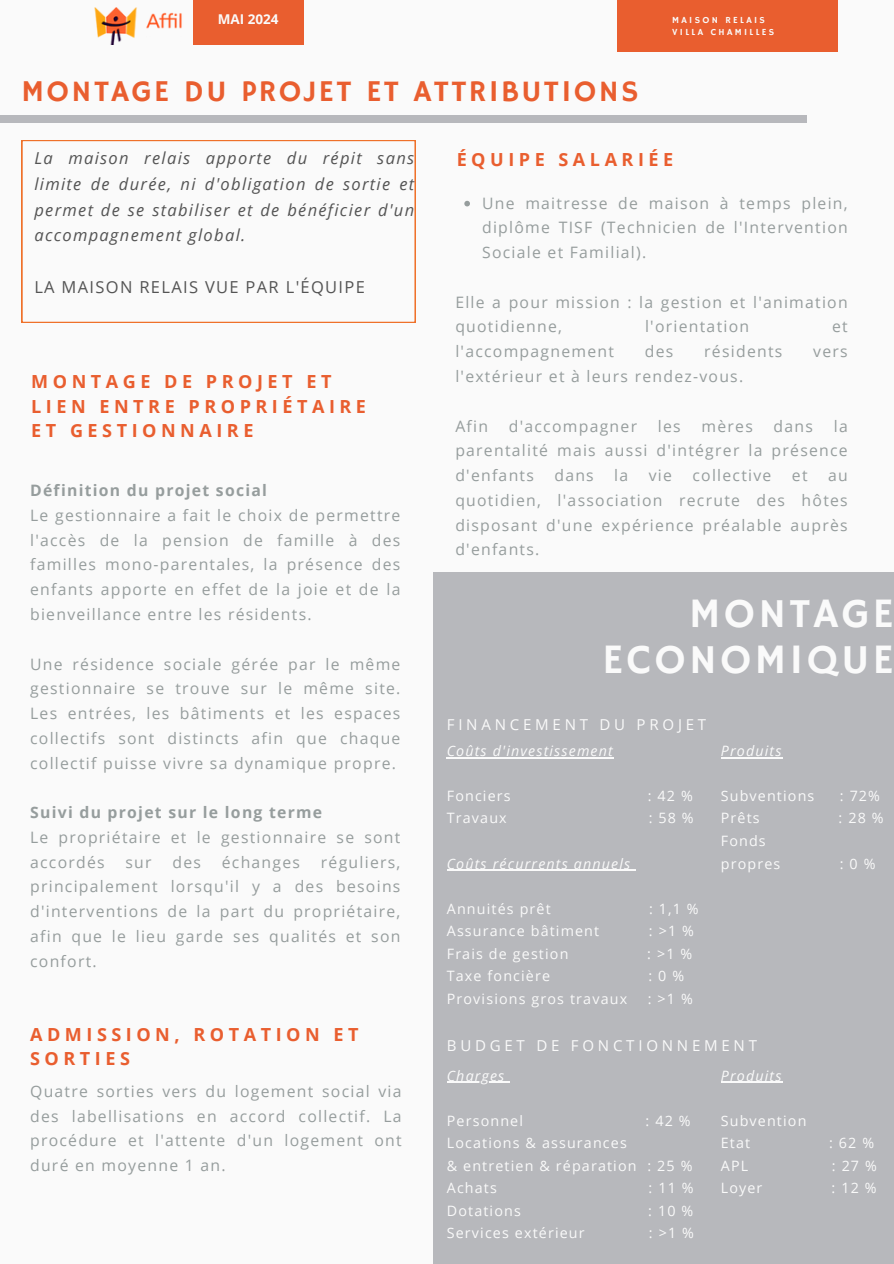
<style>
.page{position:relative;width:894px;height:1264px;background:#fff}
.page>*{position:absolute;margin:0;border:0;box-sizing:border-box;transform-origin:0 0}
.t1{font:41.7px/46.2px "Hammersmith One";letter-spacing:.08em;color:#fafafa;text-align:right}
.t2{font:30.15px "Hammersmith One";letter-spacing:.08em;color:#e95e2f}
.t3{font:700 18px/24.8px "Open Sans";letter-spacing:.25em;color:#e95e2f}
.t4{font:italic 16.5px/25.8px "Open Sans";letter-spacing:.08em;color:#545454;text-align:justify}
.t5{font:16.5px "Open Sans";letter-spacing:.08em;color:#545454}
.t6{font:15.75px/24.8px "Open Sans";letter-spacing:.08em;color:#969d9d;text-align:justify}
.t7{font:700 15.75px "Open Sans";letter-spacing:.08em;color:#969d9d}
.t8{font:15px "Open Sans";letter-spacing:.25em;color:#fafafa}
.t9{font:14.25px/22.5px "Open Sans";letter-spacing:.08em;color:#fafafa}
.t10{font:italic 14.25px "Open Sans";letter-spacing:.08em;color:#fafafa}
.t11{font:700 13.5px "Open Sans";color:#fafafa}
.t12{font:9.3px "Hammersmith One";letter-spacing:.25em;color:#fafafa}
</style>
<div class="page">
<div style="left:0;top:0;width:893px;height:1263px;background:#fafafa"></div>
<div style="left:0;top:115px;width:806px;height:7px;background:#b7b8bc"></div>
<div style="left:617px;top:0;width:220px;height:52px;background:#e95e2f"></div>
<div style="left:433px;top:572px;width:460px;height:691px;background:#b7b8bc"></div>
<div style="left:193px;top:0;width:110px;height:44px;background:#e95e2f"></div>
<img style="left:94px;top:7px;width:88px;height:37px">
<svg style="left:22px;top:140px;width:393px;height:182px"></svg>
<svg style="left:464px;top:201px;width:6px;height:5px"></svg>
<hr style="left:446px;top:1081px;width:59px;height:1px;background:#fafafa">
<hr style="left:720px;top:1081px;width:62px;height:1px;background:#fafafa">
<hr style="left:446px;top:757px;width:167px;height:1px;background:#fafafa">
<hr style="left:446px;top:869px;width:185px;height:1px;background:#fafafa">
<hr style="left:720px;top:757px;width:62px;height:1px;background:#fafafa">
<p class="t11" style="left:218px;top:10px;width:62px">MAI 2024</p>
<h6 class="t12" style="left:672px;top:15px;width:94px">MAISON RELAIS</h6>
<p class="t12" style="left:672px;top:27px;width:103px">VILLA CHAMILLES</p>
<p class="t2" style="left:22px;top:74px;width:618px">MONTAGE DU PROJET ET ATTRIBUTIONS</p>
<p class="t4" style="left:34px;top:144px;width:381px">La maison relais apporte du répit sans limite de durée, ni d'obligation de sortie et permet de se stabiliser et de bénéficier d'un accompagnement global.</p>
<p class="t5" style="left:34px;top:275px;width:332px">LA MAISON RELAIS VUE PAR L'ÉQUIPE</p>
<p class="t3" style="left:31px;top:368px;width:336px">MONTAGE DE PROJET ET<br>LIEN ENTRE PROPRIÉTAIRE<br>ET GESTIONNAIRE</p>
<h3 class="t7" style="left:30px;top:479px;width:238px">Définition du projet social</h3>
<p class="t6" style="left:30px;top:502px;width:372px">Le gestionnaire a fait le choix de permettre l'accès de la pension de famille à des familles mono-parentales, la présence des enfants apporte en effet de la joie et de la bienveillance entre les résidents.</p>
<p class="t6" style="left:30px;top:651px;width:372px">Une résidence sociale gérée par le même gestionnaire se trouve sur le même site.<br>Les entrées, les bâtiments et les espaces collectifs sont distincts afin que chaque collectif puisse vivre sa dynamique propre.</p>
<p class="t7" style="left:30px;top:801px;width:293px">Suivi du projet sur le long terme</p>
<p class="t6" style="left:30px;top:824px;width:372px">Le propriétaire et le gestionnaire se sont accordés</p>
<p class="t6" style="left:30px;top:849px;width:372px;text-indent:291px">réguliers, principalement lorsqu'il y a des besoins d'interventions de la part du propriétaire, afin que le lieu garde ses qualités et son confort.</p>
<p class="t6" style="left:125px;top:849px;width:28px">sur</p>
<p class="t6" style="left:172px;top:849px;width:30px">des</p>
<p class="t6" style="left:222px;top:849px;width:80px">échanges</p>
<p class="t3" style="left:30px;top:1021px;width:330px">ADMISSION, ROTATION ET<br>SORTIES</p>
<p class="t6" style="left:30px;top:1078px;width:373px">Quatre sorties vers du logement social via des labellisations en accord collectif. La procédure et l'attente d'un logement ont duré en moyenne 1 an.</p>
<h4 class="t3" style="left:456px;top:147px;width:218px">ÉQUIPE SALARIÉE</h4>
<h2 class="t6" style="left:482px;top:190px;width:367px">Une maitresse de maison à temps plein, diplôme TISF (Technicien de l'Intervention Sociale et Familial).</h2>
<p class="t6" style="left:455px;top:289px;width:394px">Elle a pour mission : la gestion et l'animation quotidienne,</p>
<p class="t6" style="left:645px;top:314px;width:106px">l'orientation</p>
<p class="t6" style="left:831px;top:314px;width:17px">et</p>
<p class="t6" style="left:455px;top:339px;width:160px">l'accompagnement</p>
<p class="t6" style="left:644px;top:339px;width:30px">des</p>
<p class="t6" style="left:704px;top:339px;width:80px">résidents</p>
<p class="t6" style="left:813px;top:339px;width:36px">vers</p>
<p class="t6" style="left:455px;top:363px;width:289px">l'extérieur et à leurs rendez-vous.</p>
<h5 class="t6" style="left:455px;top:413px;width:34px">Afin</h5>
<h5 class="t6" style="left:508px;top:413px;width:130px">d'accompagner</h5>
<h5 class="t6" style="left:657px;top:413px;width:24px">les</h5>
<h5 class="t6" style="left:701px;top:413px;width:53px">mères</h5>
<h5 class="t6" style="left:773px;top:413px;width:41px">dans</h5>
<h5 class="t6" style="left:455px;top:413px;width:394px;text-indent:378px">la parentalité mais aussi d'intégrer la présence d'enfants</h5>
<h5 class="t6" style="left:554px;top:462px;width:41px">dans</h5>
<h5 class="t6" style="left:614px;top:462px;width:16px">la</h5>
<h5 class="t6" style="left:648px;top:462px;width:25px">vie</h5>
<h5 class="t6" style="left:692px;top:462px;width:80px">collective</h5>
<h5 class="t6" style="left:791px;top:462px;width:17px">et</h5>
<h5 class="t6" style="left:455px;top:462px;width:394px;text-indent:372px">au quotidien, l'association recrute des hôtes disposant d'une expérience préalable auprès d'enfants.</h5>
<p class="t1" style="left:602px;top:592px;width:292px">MONTAGE<br>ECONOMIQUE</p>
<p class="t8" style="left:446px;top:714px;width:261px">FINANCEMENT DU PROJET</p>
<p class="t10" style="left:446px;top:740px;width:167px">Coûts d'investissement</p>
<p class="t9" style="left:446px;top:784px;width:65px">Fonciers</p>
<p class="t9" style="left:647px;top:784px;width:47px">:42%</p>
<p class="t9" style="left:446px;top:806px;width:61px">Travaux</p>
<p class="t9" style="left:648px;top:806px;width:47px">:58%</p>
<p class="t10" style="left:446px;top:853px;width:185px">Coûts récurrents annuels</p>
<p class="t9" style="left:446px;top:896px;width:105px">Annuités prêt</p>
<p class="t9" style="left:648px;top:896px;width:51px">: 1,1 %</p>
<p class="t9" style="left:446px;top:919px;width:154px">Assurance bâtiment</p>
<p class="t9" style="left:648px;top:919px;width:47px">:&gt;1%</p>
<p class="t9" style="left:446px;top:941px;width:123px">Frais de gestion</p>
<p class="t9" style="left:647px;top:941px;width:47px">:&gt;1%</p>
<p class="t9" style="left:446px;top:964px;width:105px">Taxe foncière</p>
<p class="t9" style="left:648px;top:964px;width:37px">:0%</p>
<p class="t9" style="left:446px;top:986px;width:182px">Provisions gros travaux</p>
<p class="t9" style="left:647px;top:986px;width:47px">:&gt;1%</p>
<p class="t10" style="left:720px;top:740px;width:62px">Produits</p>
<h6 class="t9" style="left:720px;top:784px;width:95px">Subventions</h6>
<h6 class="t9" style="left:839px;top:784px;width:42px">: 72%</h6>
<p class="t9" style="left:720px;top:806px;width:40px">Prêts</p>
<p class="t9" style="left:838px;top:806px;width:47px">:28%</p>
<p class="t9" style="left:720px;top:829px;width:46px">Fonds</p>
<p class="t9" style="left:720px;top:851px;width:61px">propres</p>
<p class="t9" style="left:839px;top:851px;width:37px">:0%</p>
<h1 class="t8" style="left:446px;top:1034px;width:311px">BUDGET DE FONCTIONNEMENT</h1>
<h6 class="t10" style="left:720px;top:1065px;width:62px">Produits</h6>
<p class="t9" style="left:720px;top:1108px;width:87px">Subvention</p>
<p class="t9" style="left:720px;top:1131px;width:31px">Etat</p>
<p class="t9" style="left:828px;top:1131px;width:47px">:62%</p>
<p class="t9" style="left:720px;top:1153px;width:29px">APL</p>
<p class="t9" style="left:831px;top:1153px;width:47px">:27%</p>
<p class="t9" style="left:720px;top:1176px;width:43px">Loyer</p>
<p class="t9" style="left:831px;top:1176px;width:47px">:12%</p>
<h3 class="t10" style="left:446px;top:1065px;width:59px">Charges</h3>
<p class="t9" style="left:446px;top:1108px;width:78px">Personnel</p>
<p class="t9" style="left:645px;top:1108px;width:47px">:42%</p>
<h3 class="t9" style="left:446px;top:1131px;width:247px">Locations &amp; assurances<br>&amp; entretien &amp; réparation : 25 %</h3>
<p class="t9" style="left:446px;top:1176px;width:52px">Achats</p>
<p class="t9" style="left:648px;top:1176px;width:47px">:11%</p>
<p class="t9" style="left:446px;top:1198px;width:75px">Dotations</p>
<p class="t9" style="left:648px;top:1198px;width:47px">:10%</p>
<p class="t9" style="left:446px;top:1221px;width:139px">Services extérieur</p>
<p class="t9" style="left:648px;top:1221px;width:47px">:&gt;1%</p>
</div>
